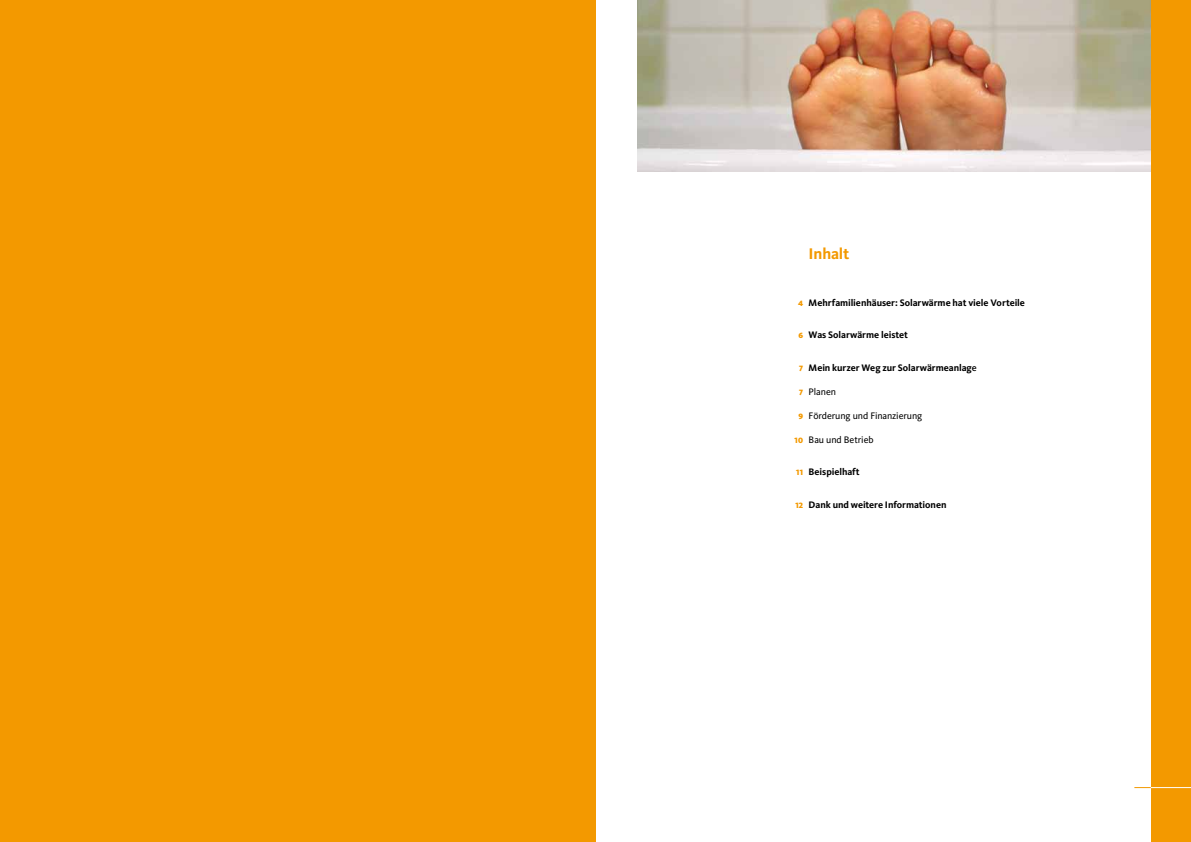
<style>
.page{position:relative;width:1191px;height:842px;background:#fff}
.page>*{position:absolute;margin:0;border:0;box-sizing:border-box;transform-origin:0 0}
.t1{font:700 16px "Kievit";letter-spacing:-.01em;color:#f39900}
.t2{font:700 9.8px "Kievit";letter-spacing:-.005em;color:#000}
.t3{font:9.8px "Kievit";letter-spacing:-.01em;color:#000}
.s1{font-family:"Kievit Black SC";font-weight:400;font-size:8px;color:#f39900}
.s2{font-weight:500}
.s3{font-family:"Kievit Black SC";font-size:8px;color:#f39900}
</style>
<div class="page">
<div style="left:1150px;top:0;width:41px;height:842px;background:#f39900"></div>
<svg style="left:1134px;top:787px;width:16px;height:1px"></svg>
<hr style="left:1150px;top:787px;width:41px;height:1px;background:#fff">
<div style="left:0;top:0;width:595px;height:842px;background:#f39900"></div>
<img style="left:638px;top:0;width:512px;height:171px">
<h1 class="t1" style="left:808px;top:244px;width:42px">Inhalt</h1>
<p class="t2" style="left:798px;top:296px;width:228px"><span class="s1">4</span> Mehrfamilienhäuser: Solarwärme hat viele Vorteile</p>
<p class="t2" style="left:798px;top:329px;width:111px"><span class="s1">6</span> Was Solarwärme leistet</p>
<p class="t2" style="left:799px;top:361px;width:179px"><span class="s1">7</span> Mein kurzer Weg zur Solarwärmeanlag<span class="s2">e</span></p>
<p class="t3" style="left:799px;top:386px;width:38px"><span class="s3">7</span> Planen</p>
<p class="t3" style="left:798px;top:410px;width:125px"><span class="s3">9</span> Förderung und Finanzierung</p>
<p class="t3" style="left:794px;top:434px;width:81px"><span class="s3">10</span> Bau und Betrieb</p>
<p class="t2" style="left:796px;top:466px;width:65px"><span class="s1">11</span> Beispielhaft</p>
<p class="t2" style="left:795px;top:498px;width:153px"><span class="s1">12</span> Dank und weitere Informationen</p>
</div>
